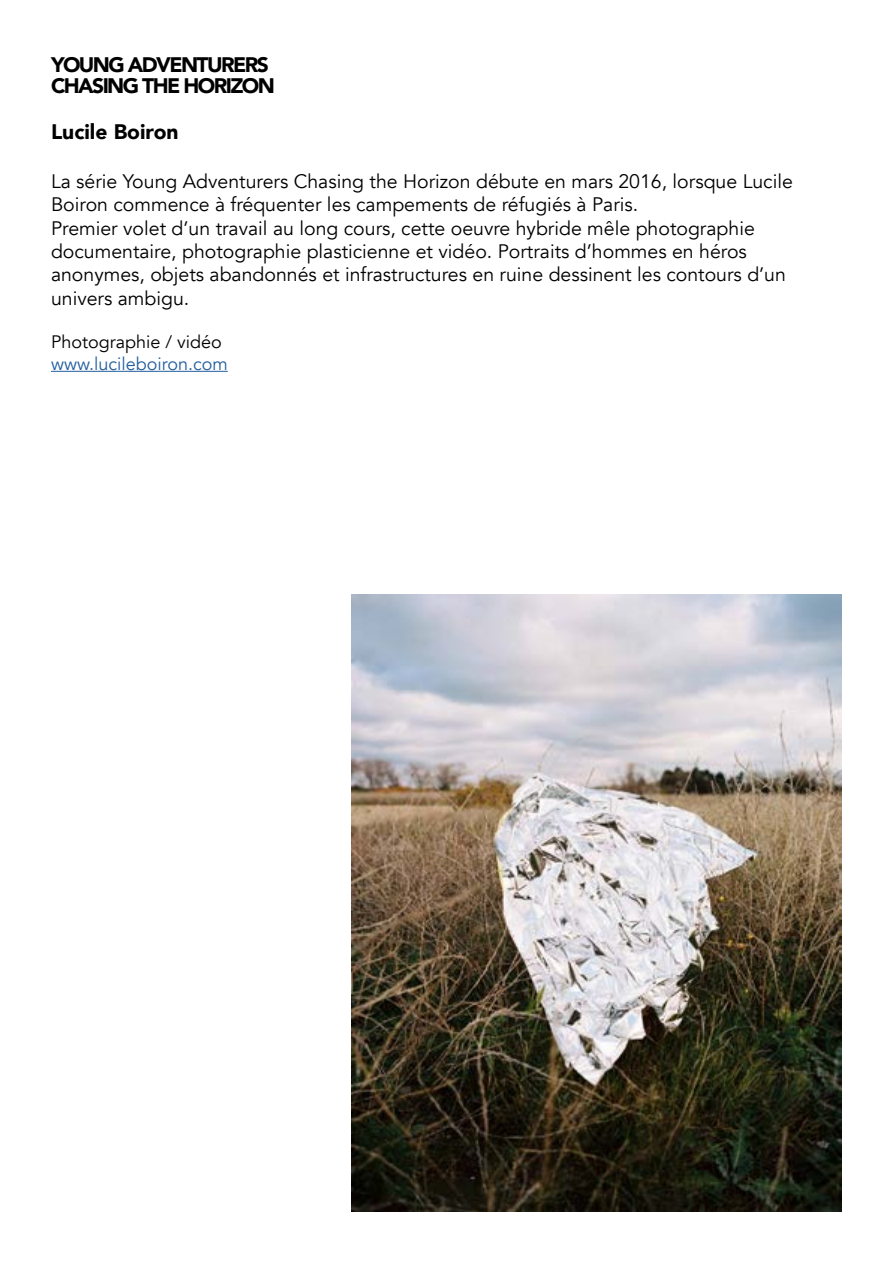
<style>
.page{position:relative;width:893px;height:1263px;background:#fff}
.page>*{position:absolute;margin:0;border:0;box-sizing:border-box;transform-origin:0 0}
.t1{font:900 21px/21px "Avenir";letter-spacing:-.075em;color:#000}
.t2{font:900 21px "Avenir";color:#000}
.t3{font:19.5px/23.4px "Avenir";color:#000}
.t4{font:18px "Avenir";color:#215e9e}
.t5{font:18px "Avenir";color:#000}
</style>
<div class="page">
<hr style="left:51px;top:371px;width:177px;height:1px;background:#215e9e">
<img style="left:351px;top:594px;width:491px;height:618px">
<p class="t1" style="left:51px;top:54px;width:225px">YOUNG ADVENTURERS<br>CHASING THE HORIZON</p>
<p class="t2" style="left:51px;top:114px;width:129px">Lucile Boiron</p>
<p class="t3" style="left:51px;top:170px;width:743px">La série Young Adventurers Chasing the Horizon débute en mars 2016, lorsque Lucile Boiron commence à fréquenter les campements de réfugiés à Paris.<br>Premier volet d’un travail au long cours, cette oeuvre hybride mêle photographie documentaire, photographie plasticienne et vidéo. Portraits d’hommes en héros anonymes, objets abandonnés et infrastructures en ruine dessinent les contours d’un univers ambigu.</p>
<p class="t5" style="left:51px;top:331px;width:172px">Photographie / vidéo</p>
<p class="t4" style="left:51px;top:353px;width:178px">www.lucileboiron.com</p>
</div>
